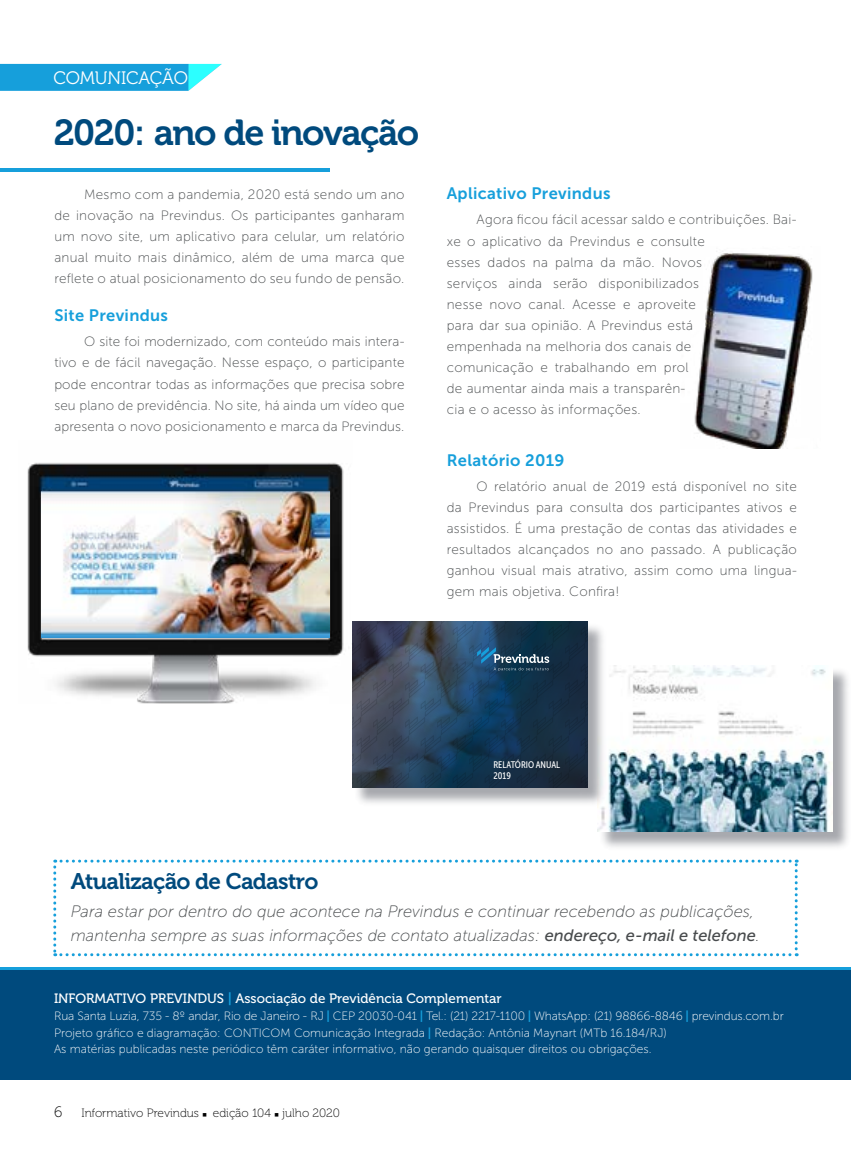
<style>
.page{position:relative;width:851px;height:1149px;background:#fff}
.page>*{position:absolute;margin:0;border:0;box-sizing:border-box;transform-origin:0 0}
.t1{font:36px "Museo 700";letter-spacing:-.04em;color:#004a7d}
.t2{font:22.5px "Museo 700";letter-spacing:-.03em;color:#004a7d}
.t3{font:18px "Museo 300";letter-spacing:-.01em;color:#fff}
.t4{font:italic 16.5px/24px "Museo Sans 100";color:#484b4d}
.t5{font:16.5px "Museo Sans 700";letter-spacing:.02em;color:#169fdb}
.t6{font:15px "Museo 100";color:#000}
.t7{font:13.5px/21px "Museo Sans 100";letter-spacing:.02em;color:#484b4d;text-align:justify}
.t8{font:13.5px "Museo 500";color:#fff}
.t9{font:12px/16.5px "Museo Sans 100";color:#fff}
.t10{font:12px "Museo 100";color:#000}
.t11{font:9.45px/11.4px "Museo Sans Cond 500";color:#fff}
.s1{font-family:"Museo Sans 500"}
.s2{font-family:"Museo 700";color:#169fdb}
.s3{font-family:"Museo Sans 700";color:#169fdb}
</style>
<div class="page">
<svg style="left:0;top:63px;width:222px;height:28px;background:#31b0e1"></svg>
<div style="left:0;top:969px;width:850px;height:110px;background:#004a7d"></div>
<hr style="left:0;top:967px;width:850px;height:2px;background:#169fdb">
<img style="left:27px;top:462px;width:317px;height:241px">
<img style="left:41px;top:491px;width:288px;height:146px">
<hr style="left:0;top:168px;width:329px;height:3px;background:#169fdb">
<img style="left:694px;top:253px;width:119px;height:195px">
<svg style="left:53px;top:859px;width:744px;height:96px"></svg>
<div style="left:599px;top:667px;width:251px;height:183px;background:#4f525c;opacity:.5"></div>
<img style="left:597px;top:665px;width:235px;height:166px">
<div style="left:354px;top:623px;width:252px;height:183px;background:#4f525c;opacity:.5"></div>
<svg style="left:352px;top:621px;width:235px;height:166px;background:#263f56"></svg>
<h3 class="t3" style="left:54px;top:68px;width:136px">COMUNICAÇÃO</h3>
<h1 class="t1" style="left:54px;top:113px;width:367px">2020: ano de inovação</h1>
<p class="t7" style="left:54px;top:184px;width:351px;text-indent:30px">Mesmo com a pandemia, 2020 está sendo um ano de inovação na Previndus. Os participantes ganharam um novo site, um aplicativo para celular, um relatório anual muito mais dinâmico, além de uma marca que reflete o atual posicionamento do seu fundo de pensão.</p>
<p class="t5" style="left:54px;top:306px;width:115px">Site Previndus</p>
<p class="t7" style="left:54px;top:331px;width:351px;text-indent:30px">O site foi modernizado, com conteúdo mais intera&shy;tivo e de fácil navegação. Nesse espaço, o participante pode encontrar todas as informações que precisa sobre seu plano de previdência. No site, há ainda um vídeo que apresenta o novo posicionamento e marca da Previndus.</p>
<p class="t5" style="left:446px;top:184px;width:165px">Aplicativo Previndus</p>
<p class="t7" style="left:446px;top:209px;width:351px;text-align:left;text-indent:30px">Agora ficou fácil acessar saldo e contribuições. Bai&shy;xe o aplicativo da Previndus e consulte<br>esses dados na palma da mão. Novos<br>serviços ainda serão disponibilizados<br>nesse novo canal. Acesse e aproveite<br>para dar sua opinião. A Previndus está<br>empenhada na melhoria dos canais de<br>comunicação e trabalhando em prol<br>de aumentar ainda mais a transparên-<br>cia e o acesso às informações.</p>
<p class="t5" style="left:446px;top:450px;width:119px">Relatório 2019</p>
<p class="t7" style="left:446px;top:475px;width:351px;text-indent:30px">O relatório anual de 2019 está disponível no site da Previndus para consulta dos participantes ativos e assistidos. É uma prestação de contas das atividades e resultados alcançados no ano passado. A publicação ganhou visual mais atrativo, assim como uma lingua&shy;gem mais objetiva. Confira!</p>
<p class="t11" style="left:493px;top:758px;width:68px">RELATÓRIO ANUAL<br>2019</p>
<h2 class="t2" style="left:71px;top:868px;width:249px">Atualização de Cadastro</h2>
<p class="t4" style="left:71px;top:899px;width:690px">Para estar por dentro do que acontece na Previndus e continuar recebendo as publicações, mantenha sempre as suas informações de contato atualizadas: <span class="s1">endereço, e-mail e telefone</span>.</p>
<p class="t8" style="left:54px;top:991px;width:449px">INFORMATIVO PREVINDUS <span class="s2">|</span> Associação de Previdência Complementar</p>
<p class="t9" style="left:54px;top:1007px;width:731px">Rua Santa Luzia, 735 - 8º andar, Rio de Janeiro - RJ <span class="s3">|</span> CEP 20030-041 <span class="s3">|</span> Tel.: (21) 2217-1100 <span class="s3">|</span> WhatsApp: (21) 98866-8846 <span class="s3">|</span> previndus.com.br<br>Projeto gráfico e diagramação: CONTICOM Comunicação Integrada <span class="s3">|</span> Redação: Antônia Maynart (MTb 16.184/RJ)<br>As matérias publicadas neste periódico têm caráter informativo, não gerando quaisquer direitos ou obrigações.</p>
<p class="t6" style="left:54px;top:1103px;width:10px">6</p>
<p class="t10" style="left:81px;top:1105px;width:260px">Informativo Previndus ■ edição 104 ■ julho 2020</p>
</div>
